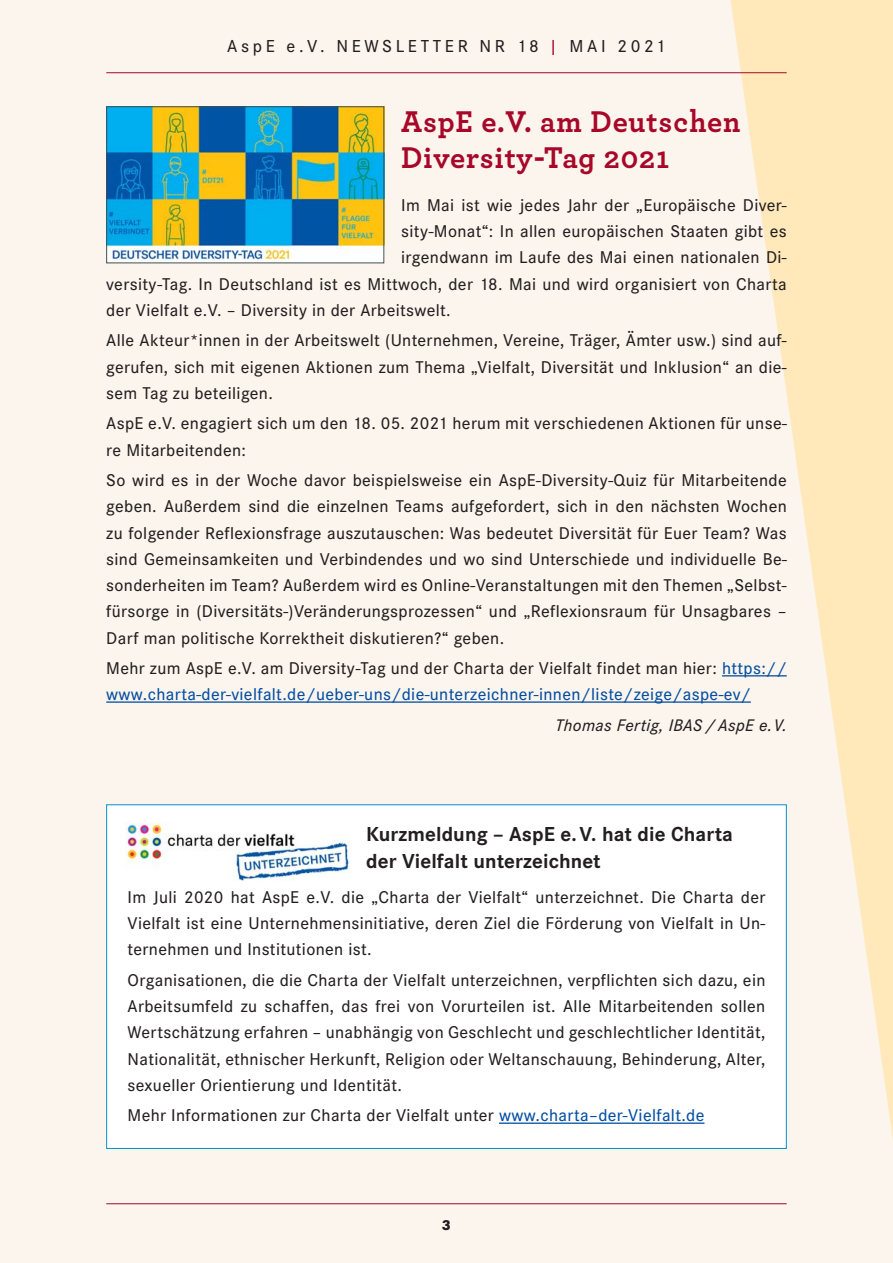
<style>
.page{position:relative;width:893px;height:1263px;background:#fcf5ed}
.page>*{position:absolute;margin:0;border:0;box-sizing:border-box;transform-origin:0 0}
.t1{font:700 31.5px/36px "Archer Pro";letter-spacing:.03em;color:#a70729;scale:.96 1}
.t2{font:700 21px/27px "Corporate S";letter-spacing:.005em;color:#231f20}
.t3{font:500 18px "Corporate S";letter-spacing:.2em;color:#231f20}
.t4{font:500 17.7px/26.2px "Corporate S";letter-spacing:.02em;color:#231f20;text-align:justify}
.t5{font:500 17.7px/26.2px "Corporate S";letter-spacing:.02em;color:#034ea2}
.t6{font:italic 500 17.4px "Corporate S";letter-spacing:.02em;color:#231f20}
.t7{font:800 15px "Corporate S";color:#231f20}
.s1{color:#a70729}
.s2{color:#231f20}
.s3{color:#034ea2}
</style>
<div class="page">
<svg style="left:730px;top:0;width:163px;height:1139px;fill:#ffe9ba"></svg>
<hr style="left:106px;top:72px;width:681px;height:1px;background:#a70729">
<hr style="left:106px;top:1203px;width:681px;height:1px;background:#a70729">
<div style="left:107px;top:805px;width:679px;height:343px;background:#fff"></div>
<hr style="left:499px;top:1123px;width:205px;height:1px;background:#034ea2">
<img style="left:125px;top:822px;width:224px;height:58px">
<hr style="left:722px;top:675px;width:65px;height:1px;background:#034ea2">
<hr style="left:106px;top:701px;width:645px;height:2px;background:#034ea2">
<img style="left:108px;top:108px;width:274px;height:153px">
<div style="left:106px;top:106px;width:278px;height:157px;border:1px solid #3e4f52"></div>
<p class="t3" style="left:227px;top:39px;width:440px">AspE e.V. NEWSLETTER NR 18 <span class="s1">|</span> MAI 2021</p>
<h1 class="t1" style="left:401px;top:106px;width:355px">AspE e.V. am Deutschen<br>Diversity-Tag 2021</h1>
<p class="t4" style="left:401px;top:193px;width:387px">Im Mai ist wie jedes Jahr der „Europäische Diver-</p>
<p class="t4" style="left:401px;top:220px;width:387px">sity-Monat“: In allen europäischen Staaten gibt es</p>
<p class="t4" style="left:401px;top:246px;width:387px">irgendwann im Laufe des Mai einen nationalen Di-</p>
<p class="t4" style="left:106px;top:272px;width:682px">versity-Tag. In Deutschland ist es Mittwoch, der 18. Mai und wird organisiert von Charta</p>
<p class="t4" style="left:106px;top:298px;width:346px">der Vielfalt e.V. – Diversity in der Arbeitswelt.</p>
<p class="t4" style="left:106px;top:329px;width:682px">Alle Akteur*innen in der Arbeitswelt (Unternehmen, Vereine, Träger, Ämter usw.) sind auf&shy;gerufen, sich mit eigenen Aktionen zum Thema „Vielfalt, Diversität und Inklusion“ an die&shy;sem Tag zu beteiligen.</p>
<p class="t4" style="left:106px;top:412px;width:682px">AspE e.V. engagiert sich um den 18. 05. 2021 herum mit verschiedenen Aktionen für unse&shy;re Mitarbeitenden:</p>
<p class="t4" style="left:106px;top:469px;width:682px">So wird es in der Woche davor beispielsweise ein AspE-Diversity-Quiz für Mitarbeitende geben. Außerdem sind die einzelnen Teams aufgefordert, sich in den nächsten Wochen zu folgender Reflexionsfrage auszutauschen: Was bedeutet Diversität für Euer Team? Was sind Gemeinsamkeiten und Verbindendes und wo sind Unterschiede und individuelle Be&shy;sonderheiten im Team? Außerdem wird es Online-Veranstaltungen mit den Themen „Selbst&shy;fürsorge in (Diversitäts-)Veränderungsprozessen“ und „Reflexionsraum für Unsagbares – Darf man politische Korrektheit diskutieren?“ geben.</p>
<p class="t5" style="left:106px;top:657px;width:682px"><span class="s2">Mehr zum AspE e.V. am Diversity-Tag und der Charta der Vielfalt findet man hier:</span> https:// www.charta-der-vielfalt.de/ueber-uns/die-unterzeichner-innen/liste/zeige/aspe-ev/</p>
<p class="t6" style="left:555px;top:718px;width:233px">Thomas Fertig, IBAS / AspE e. V.</p>
<p class="t2" style="left:366px;top:822px;width:368px">Kurzmeldung – AspE e. V. hat die Charta der Vielfalt unterzeichnet</p>
<p class="t4" style="left:128px;top:885px;width:639px">Im Juli 2020 hat AspE e.V. die „Charta der Vielfalt“ unterzeichnet. Die Charta der Vielfalt ist eine Unternehmensinitiative, deren Ziel die Förderung von Vielfalt in Un&shy;ternehmen und Institutionen ist.</p>
<p class="t4" style="left:128px;top:968px;width:639px">Organisationen, die die Charta der Vielfalt unterzeichnen, verpflichten sich dazu, ein Arbeitsumfeld zu schaffen, das frei von Vorurteilen ist. Alle Mitarbeitenden sollen Wertschätzung erfahren – unabhängig von Geschlecht und geschlechtlicher Identität, Nationalität, ethnischer Herkunft, Religion oder Weltanschauung, Behinderung, Alter, sexueller Orientierung und Identität.</p>
<p class="t4" style="left:128px;top:1104px;width:578px">Mehr Informationen zur Charta der Vielfalt unter <span class="s3">www.charta–der-Vielfalt.de</span></p>
<p class="t7" style="left:442px;top:1219px;width:11px">3</p>
</div>
